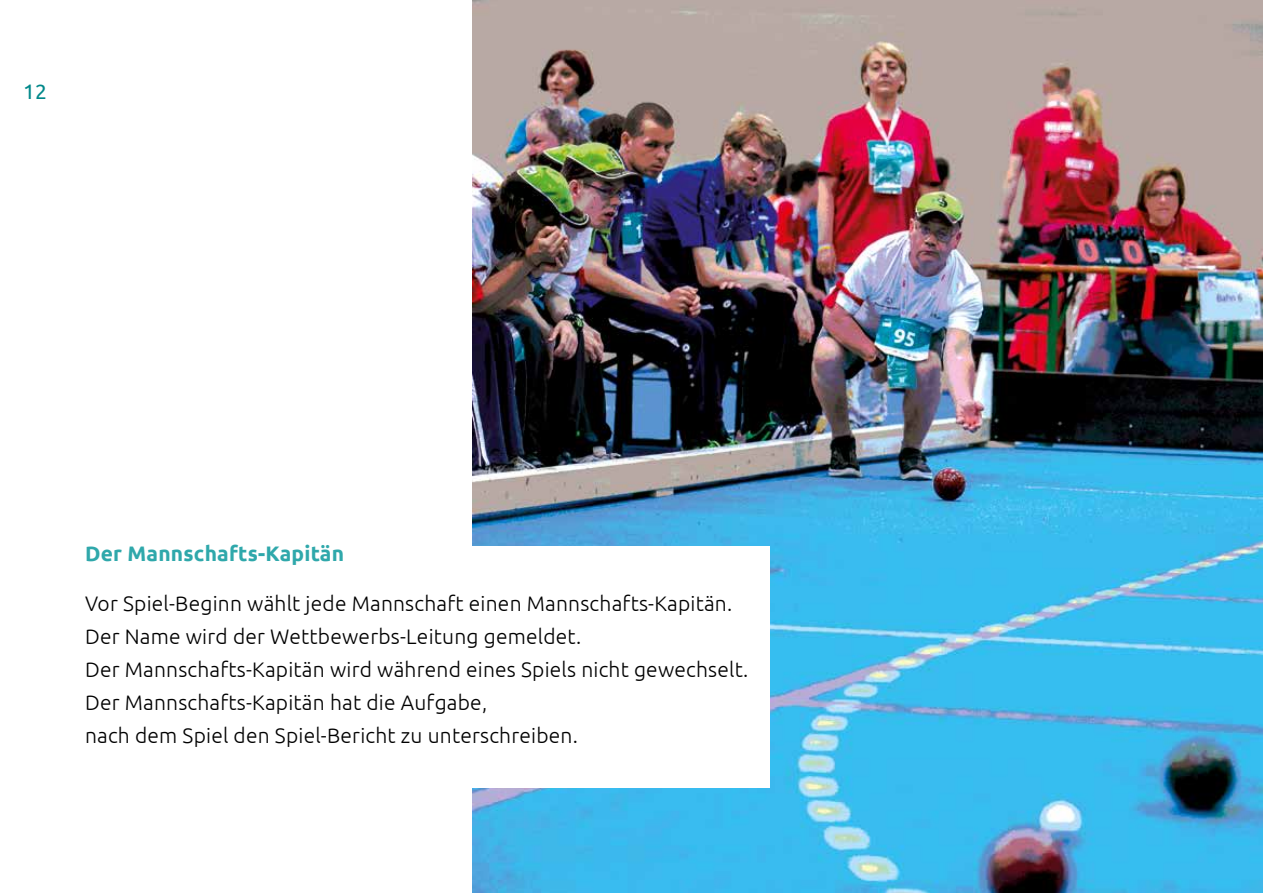
<style>
.page{position:relative;width:1263px;height:893px;background:#fff}
.page>*{position:absolute;margin:0;border:0;box-sizing:border-box;transform-origin:0 0}
.t1{font:300 21px/33px "Ubuntu";letter-spacing:.01em;color:#000}
.t2{font:700 21px "Ubuntu";letter-spacing:.01em;color:#2fa8ab}
.t3{font:21px "Ubuntu";color:#00888a}
</style>
<div class="page">
<img style="left:473px;top:0;width:790px;height:893px">
<div style="left:425px;top:546px;width:345px;height:242px;background:#fff"></div>
<p class="t3" style="left:23px;top:79px;width:25px">12</p>
<p class="t2" style="left:85px;top:541px;width:261px">Der Mannschafts-Kapitän</p>
<p class="t1" style="left:85px;top:586px;width:665px">Vor Spiel-Beginn wählt jede Mannschaft einen Mannschafts-Kapitän.<br>Der Name wird der Wettbewerbs-Leitung gemeldet.<br>Der Mannschafts-Kapitän wird während eines Spiels nicht gewechselt.<br>Der Mannschafts-Kapitän hat die Aufgabe,<br>nach dem Spiel den Spiel-Bericht zu unterschreiben.</p>
</div>
